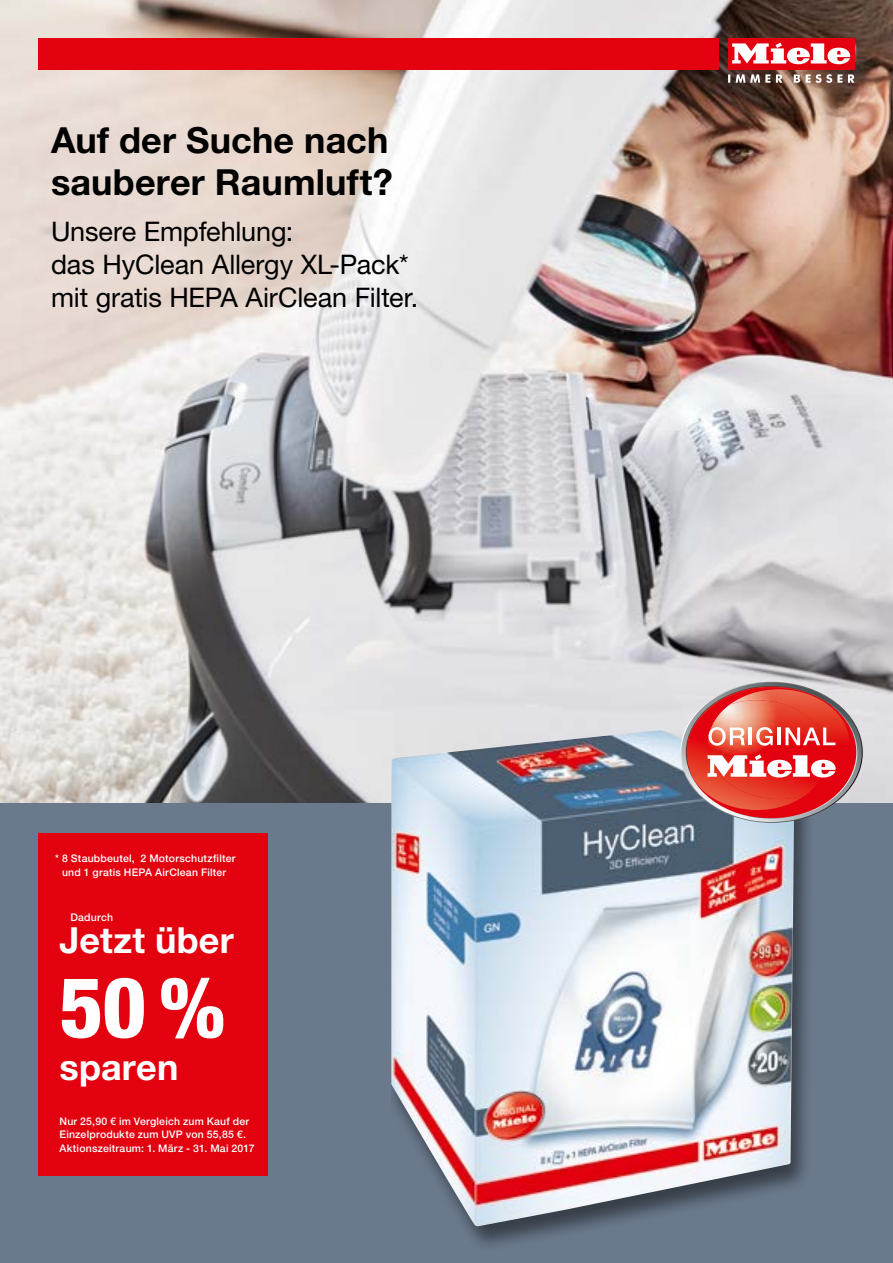
<style>
.page{position:relative;width:893px;height:1263px;background:#fff}
.page>*{position:absolute;margin:0;border:0;box-sizing:border-box;transform-origin:0 0}
.t1{font:800 condensed 84px "Helvetica Neue LTW1 G";color:#fff}
.t2{font:700 36px/42px "Helvetica Neue LTW1 G";letter-spacing:.005em;color:#000}
.t3{font:700 36px "Helvetica Neue LTW1 G";letter-spacing:.005em;color:#fff}
.t4{font:27px/33px "Helvetica Neue LTW1 G";letter-spacing:-.005em;color:#000}
.t5{font:500 10.5px/13.5px "Helvetica Neue LTW1 G";letter-spacing:.02em;color:#fff;text-align:center}
</style>
<div class="page">
<img style="left:0;top:0;width:893px;height:804px">
<div style="left:0;top:804px;width:893px;height:459px;background:#6a798c"></div>
<div style="left:38px;top:833px;width:230px;height:343px;background:#e3000f"></div>
<div style="left:38px;top:38px;width:681px;height:31px;background:#e3000f"></div>
<div style="left:728px;top:38px;width:126px;height:31px;background:#e3000f"></div>
<svg style="left:732px;top:43px;width:118px;height:21px"></svg>
<svg style="left:728px;top:74px;width:126px;height:9px"></svg>
<div style="left:391px;top:730px;width:425px;height:522px;background:#000;opacity:.48"></div>
<img style="left:391px;top:730px;width:404px;height:497px">
<svg style="left:680px;top:682px;width:183px;height:141px;background:#d26d6b"></svg>
<h2 class="t2" style="left:51px;top:119px;width:343px">Auf der Suche nach sauberer Raumluft?</h2>
<h3 class="t4" style="left:51px;top:215px;width:369px">Unsere Empfehlung:<br>das HyClean Allergy XL-Pack* mit gratis HEPA AirClean Filter.</h3>
<p class="t5" style="left:55px;top:852px;width:182px">* 8 Staubbeutel, 2 Motorschutzfilter und 1 gratis HEPA AirClean Filter</p>
<p class="t5" style="left:70px;top:911px;width:44px">Dadurch</p>
<h2 class="t3" style="left:60px;top:918px;width:176px">Jetzt über</h2>
<h1 class="t1" style="left:60px;top:956px;width:167px">50 %</h1>
<h2 class="t3" style="left:60px;top:1045px;width:120px">sparen</h2>
<p class="t5" style="left:60px;top:1114px;width:197px;text-align:left">Nur 25,90 € im Vergleich zum Kauf der<br>Einzelprodukte zum UVP von 55,85 €.<br>Aktionszeitraum: 1. März - 31. Mai 2017</p>
</div>
